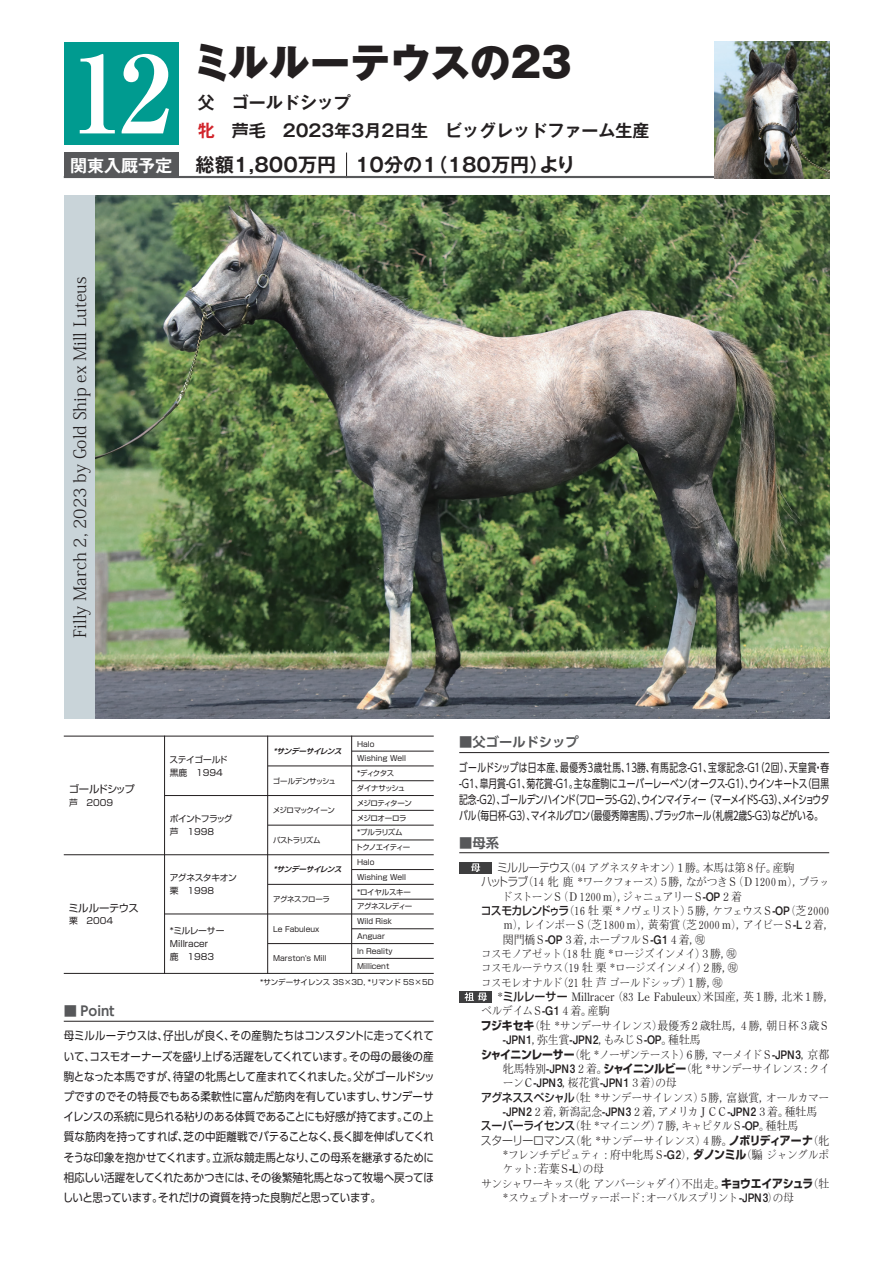
<style>
.page{position:relative;width:893px;height:1263px;background:#fff}
.page>*{position:absolute;margin:0;border:0;box-sizing:border-box;transform-origin:0 0}
.t1{font:700 106.35px "Ryumin Pro";color:#fff}
.t2{font:800 40.35px "Gothic MB101 Pro";color:#231f20}
.t3{font:700 19.2px "Gothic MB101 Pro De";color:#231f20}
.t4{font:300 16.95px "Koz Min Pro";color:#231f20}
.t5{font:700 16.95px/28.7px "Gothic MB101 Pro De";color:#231f20}
.t6{font:700 13.35px "UD Shin Go Pro De";color:#57585a}
.t7{font:100 11.7px "Iwa Min Pro";letter-spacing:-.055em;color:#231f20;scale:.93 1}
.t8{font:11.7px/20.2px "UD Shin Go Pro";letter-spacing:-.04em;color:#231f20;text-align:justify;scale:.9 1}
.t9{font:11.7px/15.9px "UD Shin Go Pro";letter-spacing:-.04em;color:#231f20;text-align:justify;scale:.75 1}
.t10{font:100 11.7px "Iwa Min Pro";letter-spacing:-.005em;color:#231f20;scale:.93 1}
.t11{font:100 11.7px "Iwa Min Pro";letter-spacing:-.035em;color:#231f20;scale:.93 1}
.t12{font:100 11.7px "Iwa Min Pro";letter-spacing:-.075em;color:#231f20;scale:.93 1}
.t13{font:700 11.7px "Mi Go MB1 Std De";letter-spacing:-.03em;color:#231f20;scale:.85 1}
.t14{font:10.35px "Shin Go Pro";letter-spacing:-.11em;color:#231f20}
.t15{font:10.35px "Shin Go Pro";letter-spacing:-.045em;color:#231f20}
.t16{font:8.7px/12.8px "Shin Go Pro";color:#231f20}
.t17{font:8.7px/12.8px "Shin Go Pro";letter-spacing:-.04em;color:#231f20}
.t18{font:8.7px/12.8px "Shin Go Pro";letter-spacing:-.065em;color:#231f20}
.t19{font:7.5px/14.9px "Shin Go Pro";color:#231f20}
.t20{font:7.5px/14.9px "Shin Go Pro";letter-spacing:-.055em;color:#231f20}
.t21{font:italic 700 7.5px "Shin Go Pro De";color:#231f20}
.t22{font:7.5px "Shin Go Pro";letter-spacing:-.045em;color:#231f20}
.t23{font:7.5px "Shin Go Pro";letter-spacing:-.065em;color:#231f20}
.t24{font:7.5px "Shin Go Pro";letter-spacing:-.095em;color:#231f20}
.s1{color:#d1232a}
.s2{font-size:16.95px;color:#fff}
.s3{font-family:"Shin Go Pro";font-weight:300}
.s4{font-family:"Mi Go MB1 Std De";font-weight:700}
.s5{font-family:"Shin Go Pro";font-weight:500}
.s6{font-size:8.55px}
.s7{font-family:"Shin Go Pro";font-weight:700}
.s8{font-family:"Iwa Min Pro";font-weight:100}
</style>
<div class="page">
<svg style="left:346px;top:153px;width:1px;height:23px"></svg>
<hr style="left:64px;top:1021px;width:370px;height:1px;background:#231f20">
<hr style="left:459px;top:752px;width:370px;height:1px;background:#231f20">
<hr style="left:459px;top:852px;width:370px;height:1px;background:#231f20">
<div style="left:64px;top:196px;width:32px;height:523px;background:#c9d4d9"></div>
<hr style="left:64px;top:176px;width:650px;height:2px;background:#57585a">
<div style="left:64px;top:153px;width:115px;height:25px;background:#57585a"></div>
<div style="left:64px;top:42px;width:115px;height:102px;background:#009b90"></div>
<div style="left:459px;top:862px;width:33px;height:11px;background:#3e3e3f"></div>
<svg style="left:471px;top:863px;width:9px;height:9px"></svg>
<img style="left:96px;top:196px;width:733px;height:523px">
<img style="left:714px;top:42px;width:115px;height:136px">
<div style="left:459px;top:991px;width:33px;height:11px;background:#3e3e3f"></div>
<svg style="left:464px;top:992px;width:23px;height:9px"></svg>
<hr style="left:64px;top:736px;width:370px;height:1px;background:#231f20">
<hr style="left:64px;top:854px;width:370px;height:1px;background:#231f20">
<hr style="left:165px;top:795px;width:269px;height:1px;background:#231f20">
<hr style="left:268px;top:766px;width:166px;height:1px;background:#231f20">
<hr style="left:352px;top:751px;width:82px;height:1px;background:#231f20">
<hr style="left:352px;top:780px;width:82px;height:1px;background:#231f20">
<hr style="left:352px;top:810px;width:82px;height:1px;background:#231f20">
<hr style="left:352px;top:840px;width:82px;height:1px;background:#231f20">
<hr style="left:352px;top:869px;width:82px;height:1px;background:#231f20">
<hr style="left:352px;top:899px;width:82px;height:1px;background:#231f20">
<hr style="left:352px;top:928px;width:82px;height:1px;background:#231f20">
<hr style="left:352px;top:958px;width:82px;height:1px;background:#231f20">
<hr style="left:268px;top:825px;width:166px;height:1px;background:#231f20">
<hr style="left:268px;top:884px;width:166px;height:1px;background:#231f20">
<hr style="left:268px;top:943px;width:166px;height:1px;background:#231f20">
<hr style="left:165px;top:914px;width:269px;height:1px;background:#231f20">
<hr style="left:64px;top:973px;width:370px;height:1px;background:#231f20">
<hr style="left:164px;top:736px;width:1px;height:238px;background:#231f20">
<hr style="left:267px;top:736px;width:1px;height:238px;background:#231f20">
<hr style="left:351px;top:736px;width:1px;height:238px;background:#231f20">
<h1 class="t1" style="left:71px;top:9px;width:102px">12</h1>
<h2 class="t2" style="left:191px;top:28px;width:382px">ミルルーテウスの23</h2>
<h3 class="t5" style="left:198px;top:86px;width:453px">父　ゴールドシップ<br><span class="s1">牝</span>　芦毛　2023年3月2日生　ビッグレッドファーム生産</h3>
<h3 class="t3" style="left:70px;top:149px;width:268px"><span class="s2">関東入厩予定</span> 総額1,800万円</h3>
<h3 class="t3" style="left:355px;top:149px;width:222px">10分の１（180万円）より</h3>
<h3 class="t4" style="left:68px;top:638px;width:362px;rotate:-90deg">Filly March 2, 2023 by Gold Ship ex Mill Luteus</h3>
<p class="t14" style="left:69px;top:781px;width:67px">ゴールドシップ</p>
<p class="t16" style="left:69px;top:795px;width:46px">芦　2009</p>
<p class="t15" style="left:69px;top:899px;width:72px">ミルルーテウス</p>
<p class="t16" style="left:69px;top:913px;width:46px">栗　2004</p>
<p class="t6" style="left:64px;top:1000px;width:52px">■ Point</p>
<p class="t16" style="left:170px;top:752px;width:59px">ステイゴールド黒鹿　1994</p>
<p class="t18" style="left:170px;top:811px;width:64px">ポイントフラッグ芦　1998</p>
<p class="t17" style="left:170px;top:870px;width:69px">アグネスタキオン栗　1998</p>
<p class="t16" style="left:170px;top:923px;width:56px">*ミルレーサー<br>Millracer<br>鹿　1983</p>
<p class="t21" style="left:273px;top:745px;width:73px">*サンデーサイレンス</p>
<p class="t20" style="left:356px;top:735px;width:58px">Halo<br>Wishing Well<br>*ディクタス<br>ダイナサッシュメジロティターンメジロオーロラ<br>*プルラリズム<br>トクノエイティー</p>
<p class="t21" style="left:273px;top:863px;width:73px">*サンデーサイレンス</p>
<p class="t22" style="left:273px;top:774px;width:64px">ゴールデンサッシュ</p>
<p class="t23" style="left:273px;top:804px;width:64px">メジロマックイーン</p>
<p class="t24" style="left:273px;top:834px;width:49px">パストラリズム</p>
<p class="t19" style="left:357px;top:854px;width:57px">Halo<br>Wishing Well<br>*ロイヤルスキーアグネスレディー<br>Wild Risk<br>Anguar<br>In Reality<br>Millicent</p>
<p class="t22" style="left:273px;top:893px;width:59px">アグネスフローラ</p>
<p class="t19" style="left:273px;top:920px;width:48px">Le Fabuleux</p>
<p class="t19" style="left:273px;top:950px;width:55px">Marston's Mill</p>
<p class="t19" style="left:260px;top:973px;width:175px">*サンデーサイレンス 3S×3D, *リマンド 5S×5D</p>
<p class="t8" style="left:63px;top:1025px;width:415px">母ミルルーテウスは、仔出しが良く、その産駒たちはコンスタントに走ってくれていて、コスモオーナーズを盛り上げる活躍をしてくれています。その母の最後の産駒となった本馬ですが、待望の牝馬として産まれてくれました。父がゴールドシップですのでその特長でもある柔軟性に富んだ筋肉を有していますし、サンデーサイレンスの系統に見られる粘りのある体質であることにも好感が持てます。この上質な筋肉を持ってすれば、芝の中距離戦でバテることなく、長く脚を伸ばしてくれそうな印象を抱かせてくれます。立派な競走馬となり、この母系を継承するために相応しい活躍をしてくれたあかつきには、その後繁殖牝馬となって牧場へ戻ってほしいと思っています。それだけの資質を持った良駒だと思っています。</p>
<p class="t6" style="left:459px;top:731px;width:121px">■父ゴールドシップ</p>
<p class="t9" style="left:459px;top:759px;width:495px">ゴールドシップは日本産、最優秀３歳牡馬、13勝、有馬記念-G1、宝塚記念-G1（２回）、天皇賞・春-G1、皐月賞-G1、菊花賞-G1。主な産駒にユーバーレーベン（オークス-G1）、ウインキートス（目黒記念-G2）、ゴールデンハインド（フローラＳ-G2）、ウインマイティー（マーメイドＳ-G3）、メイショウタバル（毎日杯-G3）、マイネルグロン（最優秀障害馬）、ブラックホール（札幌２歳Ｓ-G3）などがいる。</p>
<p class="t6" style="left:459px;top:831px;width:41px">■母系</p>
<p class="t7" style="left:497px;top:860px;width:321px"><span class="s3">ミルルーテウス</span>（04 アグネスタキオン）１勝。本馬は第８仔。産駒</p>
<p class="t7" style="left:481px;top:874px;width:376px"><span class="s3">ハットラブ</span>（14 牝 鹿 *ワークフォース）５勝，ながつきＳ（Ｄ1200 ｍ），ブラッ</p>
<p class="t7" style="left:502px;top:888px;width:259px">ドストーンＳ（Ｄ1200ｍ），ジャニュアリーＳ<span class="s4">-OP</span>２着</p>
<p class="t12" style="left:481px;top:903px;width:376px"><span class="s5">コスモカレンドゥラ</span>（16 牡 栗 *ノヴェリスト）５勝，ケフェウスＳ<span class="s4">-OP</span>（芝 2000</p>
<p class="t10" style="left:503px;top:917px;width:358px">ｍ），レインボーＳ（芝1800ｍ），黄菊賞（芝2000ｍ），アイビーＳ<span class="s4">-L</span>２着，</p>
<p class="t7" style="left:503px;top:931px;width:220px">関門橋Ｓ<span class="s4">-OP</span>３着，ホープフルＳ<span class="s4">-G1</span>４着，○<span class="s6">現</span></p>
<p class="t7" style="left:481px;top:946px;width:277px">コスモノアゼット（18 牡 鹿 *ロージズインメイ）３勝，○<span class="s6">現</span></p>
<p class="t7" style="left:481px;top:960px;width:279px">コスモルーテウス（19 牡 栗 *ロージズインメイ）２勝，○<span class="s6">現</span></p>
<p class="t7" style="left:481px;top:974px;width:262px">コスモレオナルド（21 牡 芦 ゴールドシップ）１勝，○<span class="s6">現</span></p>
<p class="t10" style="left:497px;top:989px;width:364px">*<span class="s5">ミルレーサー</span> Millracer（83 Le Fabuleux）米国産，英１勝，北米１勝，</p>
<p class="t7" style="left:481px;top:1003px;width:140px">ベルデイムＳ<span class="s4">-G1</span>４着。産駒</p>
<p class="t7" style="left:481px;top:1017px;width:377px"><span class="s7">フジキセキ</span>（牡 *サンデーサイレンス）最優秀２歳牡馬，４勝，朝日杯３歳Ｓ</p>
<p class="t13" style="left:503px;top:1031px;width:234px">-JPN1<span class="s8">，弥生賞</span>-JPN2<span class="s8">，もみじＳ</span>-OP<span class="s8">。種牡馬</span></p>
<p class="t7" style="left:481px;top:1046px;width:376px"><span class="s7">シャイニンレーサー</span>（牝 *ノーザンテースト）６勝，マーメイドＳ<span class="s4">-JPN3</span>，京都</p>
<p class="t7" style="left:503px;top:1061px;width:353px">牝馬特別<span class="s4">-JPN3</span>２着。<span class="s7">シャイニンルビー</span>（牝 *サンデーサイレンス：クイ</p>
<p class="t7" style="left:503px;top:1075px;width:189px">ーンＣ<span class="s4">-JPN3</span>，桜花賞<span class="s4">-JPN1</span>３着）の母</p>
<p class="t7" style="left:481px;top:1089px;width:376px"><span class="s5">アグネススペシャル</span>（牡 *サンデーサイレンス）５勝，富嶽賞，オールカマー</p>
<p class="t7" style="left:503px;top:1104px;width:339px"><span class="s4">-JPN2</span>２着，新潟記念<span class="s4">-JPN3</span>２着，アメリカＪＣＣ<span class="s4">-JPN2</span>３着。種牡馬</p>
<p class="t7" style="left:481px;top:1118px;width:343px"><span class="s5">スーパーライセンス</span>（牡 *マイニング）７勝，キャピタルＳ<span class="s4">-OP</span>。種牡馬</p>
<p class="t11" style="left:481px;top:1132px;width:376px"><span class="s3">スターリーロマンス</span>（牝 *サンデーサイレンス）４勝。<span class="s7">ノボリディアーナ</span>（牝</p>
<p class="t11" style="left:503px;top:1147px;width:353px">*フレンチデピュティ：府中牝馬Ｓ<span class="s4">-G2</span>），<span class="s7">ダノンミル</span>（騸 ジャングルポ</p>
<p class="t7" style="left:503px;top:1161px;width:110px">ケット：若葉Ｓ<span class="s4">-L</span>）の母</p>
<p class="t7" style="left:481px;top:1175px;width:376px">サンシャワーキッス（牝 アンバーシャダイ）不出走。<span class="s7">キョウエイアシュラ</span>（牡</p>
<p class="t7" style="left:503px;top:1190px;width:314px">*スウェプトオーヴァーボード：オーバルスプリント<span class="s4">-JPN3</span>）の母</p>
</div>
